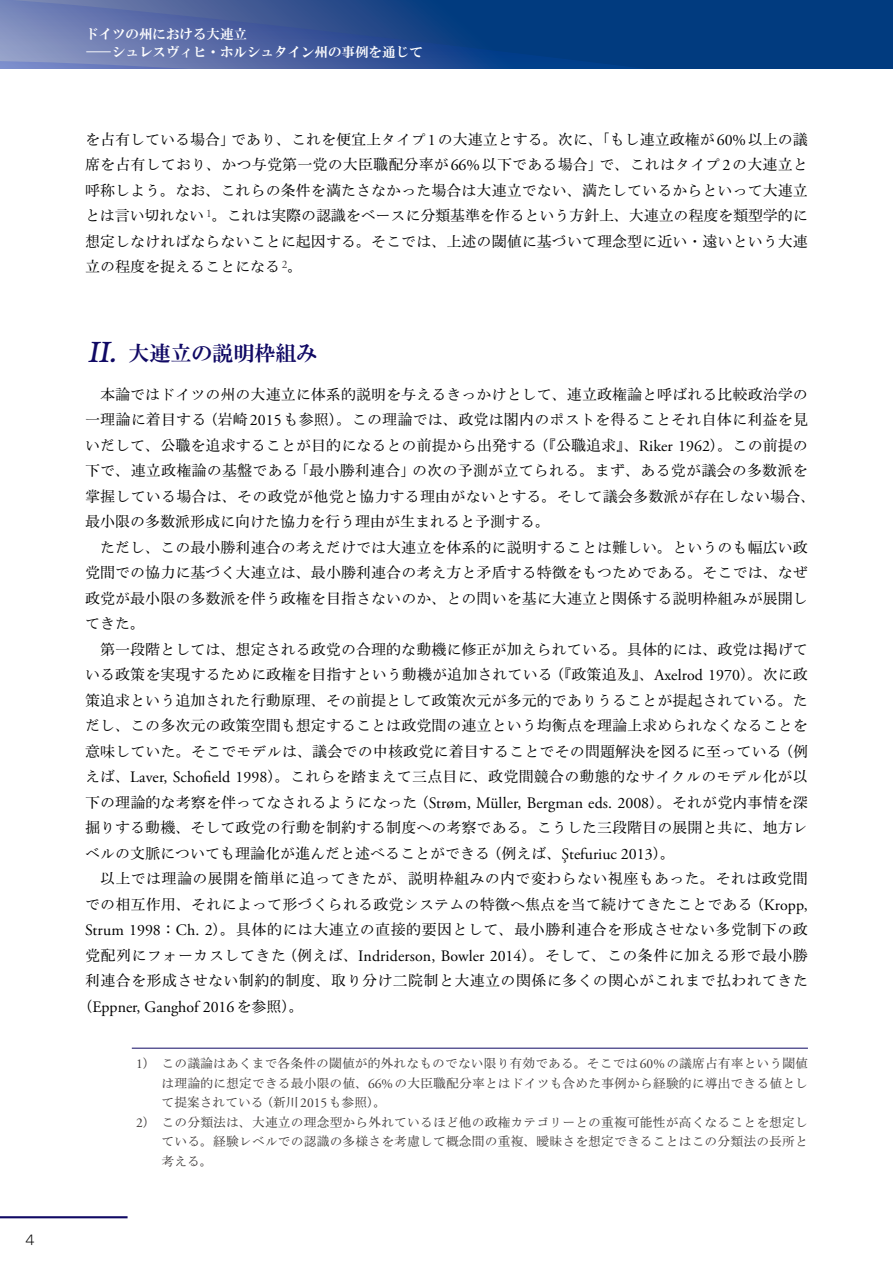
<style>
.page{position:relative;width:893px;height:1263px;background:#fff}
.page>*{position:absolute;margin:0;border:0;box-sizing:border-box;transform-origin:0 0}
.t1{font:21px "Ro H Mincho Std XB";color:#100964}
.t2{font:15.9px "Adobe Garamond Pro";color:#000}
.t3{font:500 15px/25.5px "Ro H Min Kok Pro";letter-spacing:.005em;color:#000;text-align:justify}
.t4{font:13.5px/18px "Ro H Mincho Std XB";color:#fff}
.t5{font:13.5px "TB Go Std SL";color:#000}
.t6{font:500 12.75px "Ro H Min Kok Pro";letter-spacing:.015em;color:#3e3a39}
.s1{font-family:"Adobe Garamond Pro";font-weight:400;font-size:15.9px}
.s2{font-family:"MPFB Poynter OS Text";font-style:italic;font-size:29.4px}
.s3{font-family:"Ro H Min Kok Pro";font-weight:500;font-size:15px}
.s4{font-family:"Adobe Garamond Pro";font-weight:400;font-size:13.5px}
</style>
<div class="page">
<svg style="left:0;top:0;width:893px;height:61px;background:#275090"></svg>
<svg style="left:0;top:61px;width:893px;height:7px;background:#2e5697"></svg>
<hr style="left:0;top:1216px;width:128px;height:2px;background:#100964">
<hr style="left:132px;top:1048px;width:676px;height:1px;background:#100964">
<p class="t5" style="left:26px;top:1228px;width:11px">4</p>
<p class="t4" style="left:85px;top:25px;width:339px">ドイツの州における大連立　<br>―シュレスヴィヒ・ホルシュタイン州の事例を通じて</p>
<p class="t3" style="left:85px;top:127px;width:724px">を占有している場合」であり、これを便宜上タイプ<span class="s1">1</span>の大連立とする。次に、「もし連立政権が<span class="s1">60%</span>以上の議席を占有しており、かつ与党第一党の大臣職配分率が<span class="s1">66%</span>以下である場合」で、これはタイプ<span class="s1">2</span>の大連立と呼称しよう。なお、これらの条件を満たさなかった場合は大連立でない、満たしているからといって大連立とは言い切れない <sup>1</sup>。これは実際の認識をベースに分類基準を作るという方針上、大連立の程度を類型学的に想定しなければならないことに起因する。そこでは、上述の閾値に基づいて理念型に近い・遠いという大連立の程度を捉えることになる <sup>2</sup>。</p>
<h1 class="t1" style="left:88px;top:340px;width:231px"><span class="s2">II.</span> 大連立の説明枠組み</h1>
<p class="t3" style="left:85px;top:382px;width:732px;text-align:left;text-indent:15px">本論ではドイツの州の大連立に体系的説明を与えるきっかけとして、連立政権論と呼ばれる比較政治学の一理論に着目する（岩崎<span class="s1">2015</span>も参照）。この理論では、政党は閣内のポストを得ることそれ自体に利益を見いだして、公職を追求することが目的になるとの前提から出発する（『公職追求』、<span class="s1">Riker 1962</span>）。この前提の下で、連立政権論の基盤である「最小勝利連合」の次の予測が立てられる。まず、ある党が議会の多数派を掌握している場合は、その政党が他党と協力する理由がないとする。そして議会多数派が存在しない場合、最小限の多数派形成に向けた協力を行う理由が生まれると予測する。</p>
<p class="t3" style="left:85px;top:535px;width:724px;text-indent:15px">ただし、この最小勝利連合の考えだけでは大連立を体系的に説明することは難しい。というのも幅広い政党間での協力に基づく大連立は、最小勝利連合の考え方と矛盾する特徴をもつためである。そこでは、なぜ政党が最小限の多数派を伴う政権を目指さないのか、との問いを基に大連立と関係する説明枠組みが展開してきた。</p>
<p class="t3" style="left:85px;top:637px;width:724px;text-indent:15px">第一段階としては、想定される政党の合理的な動機に修正が加えられている。具体的には、政党は掲げている政策を実現するために政権を目指すという動機が追加されている（『政策追及』、<span class="s1">Axelrod 1970</span>）。次に政策追求という追加された行動原理、その前提として政策次元が多元的でありうることが提起されている。ただし、この多次元の政策空間も想定することは政党間の連立という均衡点を理論上求められなくなることを意味していた。そこでモデルは、議会での中核政党に着目することでその問題解決を図るに至っている（例えば、<span class="s1">Laver, Schofield 1998</span>）。これらを踏まえて三点目に、政党間競合の動態的なサイクルのモデル化が以下の理論的な考察を伴ってなされるようになった（<span class="s1">Strøm, Müller, Bergman eds. 2008</span>）。それが党内事情を深掘りする動機、そして政党の行動を制約する制度への考察である。こうした三段階目の展開と共に、地方レベルの文脈についても理論化が進んだと述べることができる（例えば、<span class="s1">Ştefuriuc 2013</span>）。</p>
<p class="t3" style="left:85px;top:867px;width:724px;text-indent:15px">以上では理論の展開を簡単に追ってきたが、説明枠組みの内で変わらない視座もあった。それは政党間での相互作用、それによって形づくられる政党システムの特徴へ焦点を当て続けてきたことである（<span class="s1">Kropp, Strum 1998</span>：<span class="s1">Ch. 2</span>）。具体的には大連立の直接的要因として、最小勝利連合を形成させない多党制下の政党配列にフォーカスしてきた（例えば、<span class="s1">Indriderson, Bowler 2014</span>）。そして、この条件に加える形で最小勝利連合を形成させない制約的制度、取り分け二院制と大連立の関係に多くの関心がこれまで払われてきた</p>
<p class="t2" style="left:78px;top:997px;width:228px"><span class="s3">（</span>Eppner, Ganghof 2016<span class="s3">を参照）。</span></p>
<p class="t6" style="left:136px;top:1056px;width:673px"><span class="s4">1</span>）この議論はあくまで各条件の閾値が的外れなものでない限り有効である。そこでは<span class="s4">60%</span>の議席占有率という閾値</p>
<p class="t6" style="left:162px;top:1075px;width:648px">は理論的に想定できる最小限の値、<span class="s4">66%</span>の大臣職配分率とはドイツも含めた事例から経験的に導出できる値とし</p>
<p class="t6" style="left:162px;top:1094px;width:226px">て提案されている（新川<span class="s4">2015</span>も参照）。</p>
<p class="t6" style="left:136px;top:1114px;width:673px"><span class="s4">2</span>）この分類法は、大連立の理念型から外れているほど他の政権カテゴリーとの重複可能性が高くなることを想定し</p>
<p class="t6" style="left:162px;top:1133px;width:648px">ている。経験レベルでの認識の多様さを考慮して概念間の重複、曖昧さを想定できることはこの分類法の長所と</p>
<p class="t6" style="left:162px;top:1153px;width:52px">考える。</p>
</div>
